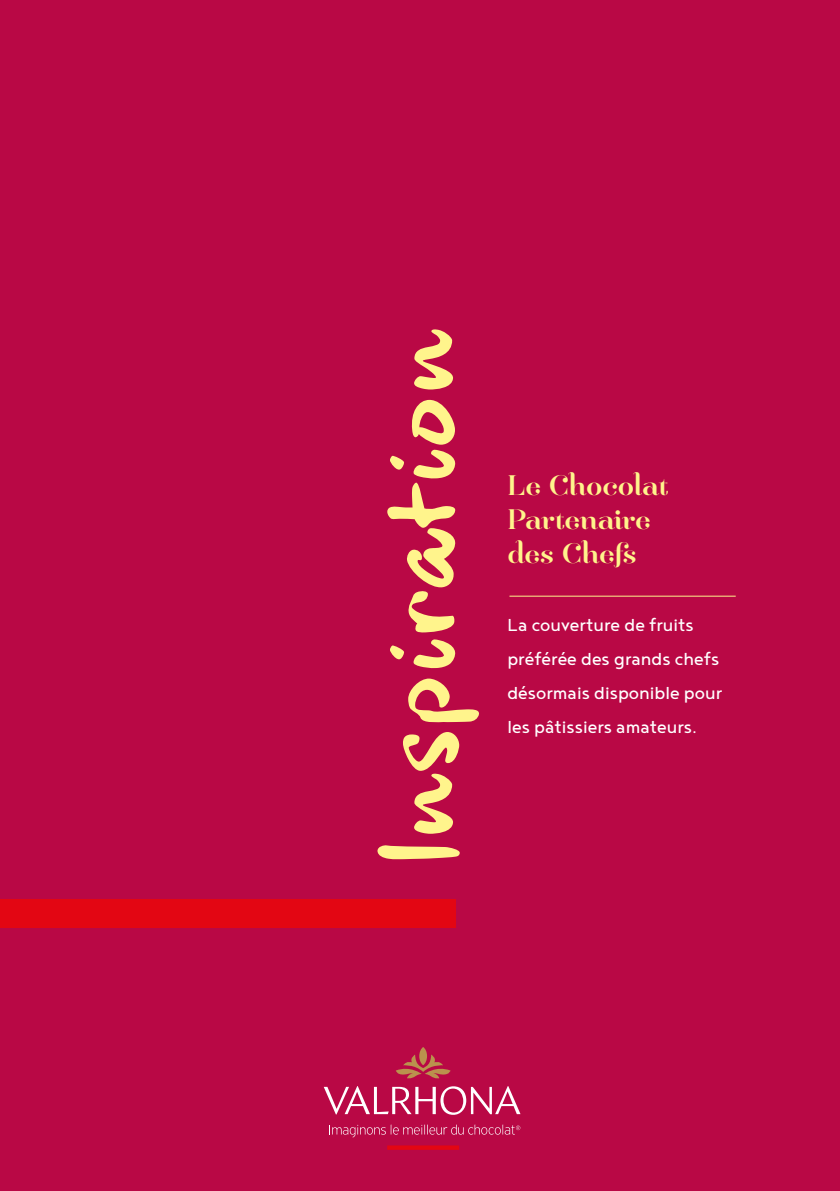
<style>
.page{position:relative;width:840px;height:1191px;background:#fff}
.page>*{position:absolute;margin:0;border:0;box-sizing:border-box;transform-origin:0 0}
.t1{font:98px "black Hand";letter-spacing:.025em;color:#fff48c}
.t2{font:24px/34px "Hera Big";color:#fff48c}
.t3{font:21.2px/34px "Noyh Geometric";color:#fff}
</style>
<div class="page">
<div style="left:0;top:0;width:839px;height:1191px;background:#b90845"></div>
<div style="left:0;top:899px;width:455px;height:29px;background:#e30613"></div>
<svg style="left:387px;top:1145px;width:72px;height:4px"></svg>
<svg style="left:329px;top:1124px;width:191px;height:13px"></svg>
<svg style="left:323px;top:1086px;width:197px;height:29px"></svg>
<svg style="left:396px;top:1054px;width:54px;height:25px"></svg>
<div style="left:419px;top:1047px;width:8px;height:18px;background:#ba924d;border-radius:50%"></div>
<hr style="left:509px;top:596px;width:226px;height:1px;background:#fff48c">
<h1 class="t1" style="left:362px;top:872px;width:544px;rotate:-90deg">|nspiration</h1>
<p class="t2" style="left:507px;top:468px;width:162px">Le Chocolat<br>Partenaire des Chefs</p>
<p class="t3" style="left:507px;top:607px;width:216px">La couverture de fruits préférée des grands chefs désormais disponible pour les pâtissiers amateurs.</p>
</div>
